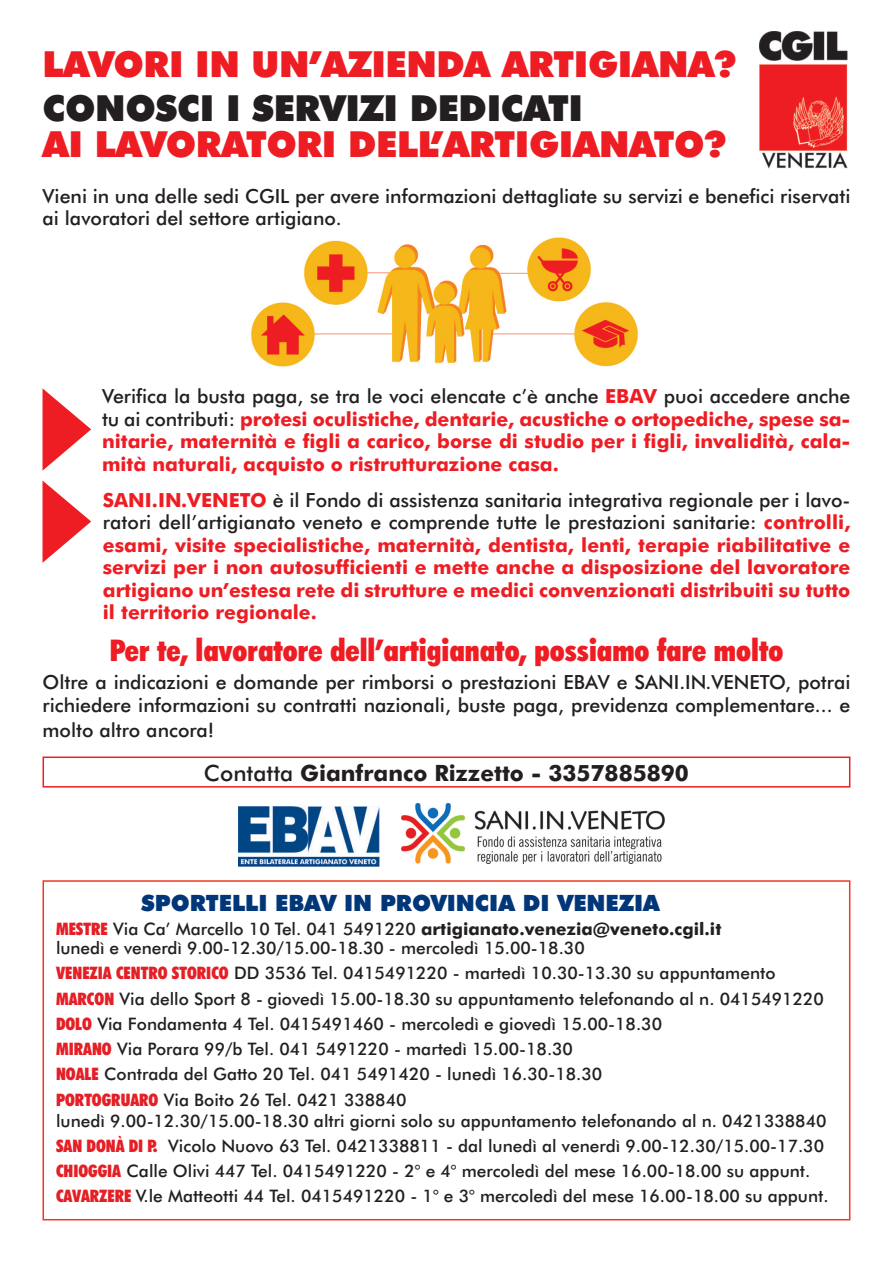
<style>
.page{position:relative;width:893px;height:1263px;background:#fff}
.page>*{position:absolute;margin:0;border:0;box-sizing:border-box;transform-origin:0 0}
.t1{font:900 36px "Futura BT";letter-spacing:-.01em;color:#ee1d23}
.t2{font:900 36px "Futura BT";letter-spacing:-.01em;color:#231f20}
.t3{font:900 condensed 30px "Futura BT";color:#ee1d23}
.t4{font:700 22.5px "Futura BT";color:#231f20}
.t5{font:900 22.5px "Futura BT";color:#013778}
.t6{font:700 19.5px/22.5px "Futura BT";color:#ee1d23;text-align:justify}
.t7{font:500 19.5px/24px "Futura BT";color:#231f20}
.t8{font:500 17.25px/25.2px "Futura BT";color:#231f20}
.s1{font-weight:500;color:#231f20}
.s2{font-weight:500}
.s3{font-weight:900;font-stretch:condensed;color:#e41f25}
.s4{font-weight:700}
</style>
<div class="page">
<div style="left:756px;top:31px;width:94px;height:138px;background:linear-gradient(to bottom,#fff,#fff)"></div>
<img style="left:760px;top:31px;width:87px;height:138px">
<img style="left:251px;top:237px;width:387px;height:130px">
<svg style="left:238px;top:807px;width:142px;height:60px"></svg>
<img style="left:238px;top:806px;width:141px;height:60px">
<img style="left:401px;top:804px;width:264px;height:60px">
<svg style="left:43px;top:389px;width:48px;height:81px"></svg>
<svg style="left:43px;top:481px;width:48px;height:82px"></svg>
<div style="left:43px;top:756px;width:807px;height:31px;border:2px solid #ee1d23"></div>
<div style="left:43px;top:880px;width:807px;height:340px;border:2px solid #ef3823"></div>
<h1 class="t1" style="left:43px;top:43px;width:695px">LAVORI IN UN’AZIENDA ARTIGIANA?</h1>
<h1 class="t2" style="left:43px;top:88px;width:542px">CONOSCI I SERVIZI DEDICATI</h1>
<h1 class="t1" style="left:43px;top:124px;width:685px">AI LAVORATORI DELL’ARTIGIANATO?</h1>
<p class="t7" style="left:43px;top:185px;width:809px;line-height:22.5px">Vieni in una delle sedi CGIL per avere informazioni dettagliate su servizi e benefici riservati ai lavoratori del settore artigiano.</p>
<p class="t6" style="left:102px;top:385px;width:750px"><span class="s1">Verifica la busta paga, se tra le voci elencate c’è anche</span> EBAV <span class="s1">puoi accedere anche tu ai contributi:</span> protesi oculistiche, dentarie, acustiche o ortopediche, spese sa&shy;nitarie, maternità e figli a carico, borse di studio per i figli, invalidità, cala&shy;mità naturali, acquisto o ristrutturazione casa.</p>
<p class="t6" style="left:103px;top:489px;width:749px">SANI.IN.VENETO <span class="s1">è il Fondo di assistenza sanitaria integrativa regionale per i lavo&shy;ratori dell’artigianato veneto e comprende tutte le prestazioni sanitarie:</span> controlli, esami, visite specialistiche, maternità, dentista, lenti, terapie riabilitative e servizi per i non autosufficienti e mette anche a disposizione del lavoratore artigiano un’estesa rete di strutture e medici convenzionati distribuiti su tutto il territorio regionale.</p>
<h2 class="t3" style="left:110px;top:633px;width:675px">Per te, lavoratore dell’artigianato, possiamo fare molto</h2>
<p class="t7" style="left:43px;top:670px;width:809px;text-align:justify">Oltre a indicazioni e domande per rimborsi o prestazioni EBAV e SANI.IN.VENETO, potrai richiedere informazioni su contratti nazionali, buste paga, previdenza complementare... e molto altro ancora!</p>
<h3 class="t4" style="left:204px;top:760px;width:486px"><span class="s2">Contatta</span> Gianfranco Rizzetto - 3357885890</h3>
<h3 class="t5" style="left:141px;top:890px;width:520px">SPORTELLI EBAV IN PROVINCIA DI VENEZIA</h3>
<p class="t8" style="left:56px;top:919px;width:667px;line-height:19.5px"><span class="s3">MESTRE</span> Via Ca’ Marcello 10 Tel. 041 5491220 <span class="s4">artigianato.venezia@veneto.cgil.it </span>lunedì e venerdì 9.00-12.30/15.00-18.30 - mercoledì 15.00-18.30</p>
<p class="t8" style="left:56px;top:961px;width:769px"><span class="s3">VENEZIA CENTRO STORICO</span> DD 3536 Tel. 0415491220 - martedì 10.30-13.30 su appuntamento <span class="s3">MARCON</span> Via dello Sport 8 - giovedì 15.00-18.30 su appuntamento telefonando al n. 0415491220<br><span class="s3">DOLO</span> Via Fondamenta 4 Tel. 0415491460 - mercoledì e giovedì 15.00-18.30<br><span class="s3">MIRANO</span> Via Porara 99/b Tel. 041 5491220 - martedì 15.00-18.30<br><span class="s3">NOALE</span> Contrada del Gatto 20 Tel. 041 5491420 - lunedì 16.30-18.30<br><span class="s3">PORTOGRUARO</span> Via Boito 26 Tel. 0421 338840</p>
<p class="t8" style="left:56px;top:1108px;width:774px">lunedì 9.00-12.30/15.00-18.30 altri giorni solo su appuntamento telefonando al n. 0421338840<br><span class="s3">SAN DONÀ DI P.</span> Vicolo Nuovo 63 Tel. 0421338811 - dal lunedì al venerdì 9.00-12.30/15.00-17.30<br><span class="s3">CHIOGGIA</span> Calle Olivi 447 Tel. 0415491220 - 2° e 4° mercoledì del mese 16.00-18.00 su appunt.<br><span class="s3">CAVARZERE</span> V.le Matteotti 44 Tel. 0415491220 - 1° e 3° mercoledì del mese 16.00-18.00 su appunt.</p>
</div>
